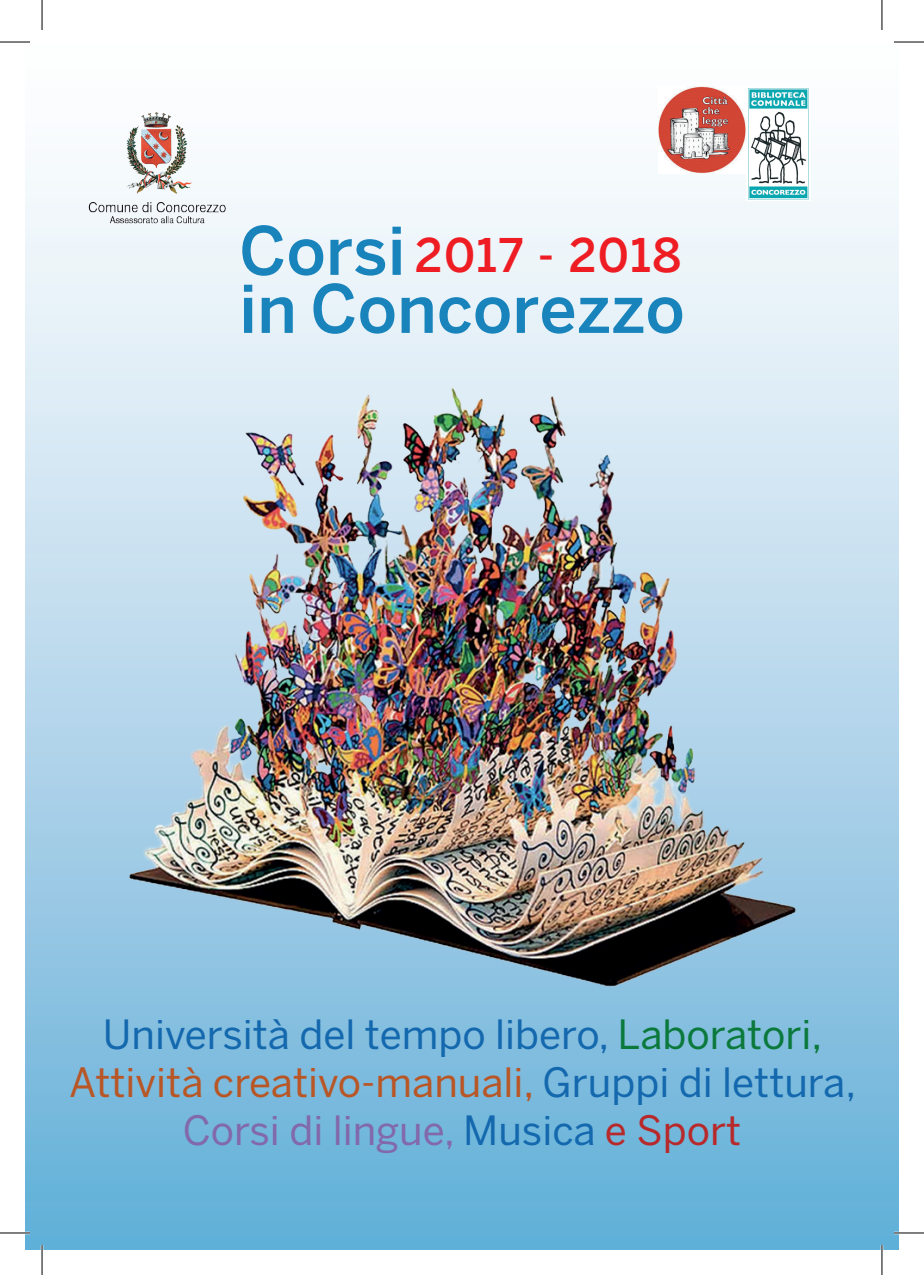
<style>
.page{position:relative;width:924px;height:1275px;background:#fff}
.page>*{position:absolute;margin:0;border:0;box-sizing:border-box;transform-origin:0 0}
.t1{font:500 66px/58px "Benton Sans";color:#1983bc}
.t2{font:500 46px "Benton Sans";letter-spacing:.03em;color:#ee1d23}
.t3{font:40px/48px "Benton Sans";color:#1468ae;text-align:center}
.s1{color:#0b793c}
.s2{color:#b95626}
.s3{color:#8269ac}
.s4{color:#b8292b}
</style>
<div class="page">
<div style="left:25px;top:25px;width:873px;height:1225px;background:linear-gradient(to bottom,#fff,#68b1d9)"></div>
<img style="left:746px;top:86px;width:64px;height:115px">
<img style="left:658px;top:86px;width:88px;height:87px">
<img style="left:120px;top:375px;width:683px;height:625px">
<img style="left:80px;top:103px;width:152px;height:133px">
<hr style="left:0;top:41px;width:30px;height:2px;background:#fff">
<hr style="left:893px;top:41px;width:30px;height:2px;background:#fff">
<hr style="left:0;top:1231px;width:30px;height:3px;background:#fff">
<hr style="left:893px;top:1231px;width:30px;height:3px;background:#fff">
<hr style="left:41px;top:0;width:2px;height:30px;background:#fff">
<hr style="left:41px;top:1245px;width:2px;height:30px;background:#fff">
<hr style="left:880px;top:0;width:2px;height:30px;background:#fff">
<hr style="left:880px;top:1245px;width:2px;height:30px;background:#fff">
<hr style="left:0;top:42px;width:30px;height:1px;background:#000">
<hr style="left:893px;top:42px;width:30px;height:1px;background:#000">
<hr style="left:0;top:1232px;width:30px;height:1px;background:#000">
<hr style="left:893px;top:1232px;width:30px;height:1px;background:#000">
<hr style="left:42px;top:0;width:1px;height:30px;background:#000">
<hr style="left:42px;top:1245px;width:1px;height:30px;background:#000">
<hr style="left:881px;top:0;width:1px;height:30px;background:#000">
<hr style="left:881px;top:1245px;width:1px;height:30px;background:#000">
<h1 class="t1" style="left:239px;top:221px;width:447px">Corsi<br>in Concorezzo</h1>
<p class="t2" style="left:414px;top:228px;width:268px">2017 - 2018</p>
<p class="t3" style="left:69px;top:1010px;width:788px">Università del tempo libero, <span class="s1">Laboratori,<br></span><span class="s2">Attività creativo-manuali,</span> Gruppi di lettura,<br><span class="s3">Corsi di lingue,</span> Musica <span class="s4">e Sport</span></p>
</div>
